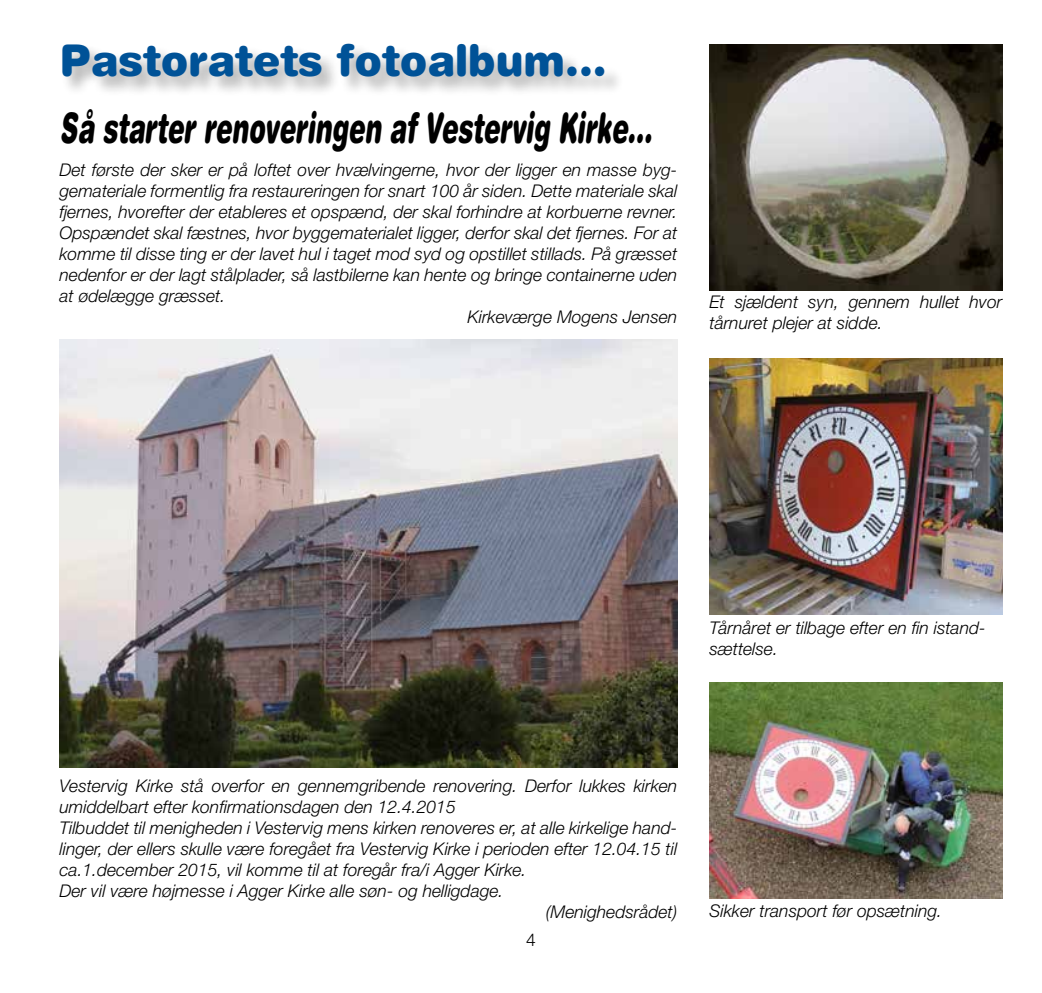
<style>
.page{position:relative;width:1042px;height:993px;background:#fff}
.page>*{position:absolute;margin:0;border:0;box-sizing:border-box;transform-origin:0 0}
.t1{font:900 43.75px "Helvetica Rounded LT Std";color:#005297;scale:.95 1}
.t2{font:italic 900 42px "Helvetica Rounded LT Std";color:#000;scale:.59 1}
.t3{font:italic 300 17.5px/21px "Helvetica Neue LT Std";color:#000}
.t4{font:300 17.5px "Helvetica Neue LT Std";color:#000}
</style>
<div class="page">
<div style="left:62px;top:44px;width:563px;height:53px;background:#000;opacity:.3"></div>
<img style="left:60px;top:340px;width:617px;height:427px">
<img style="left:709px;top:358px;width:293px;height:256px">
<img style="left:709px;top:45px;width:293px;height:245px">
<img style="left:709px;top:682px;width:293px;height:216px">
<h1 class="t1" style="left:59px;top:32px;width:578px">Pastoratets fotoalbum...</h1>
<h2 class="t2" style="left:60px;top:101px;width:1005px">Så starter renoveringen af Vestervig Kirke...</h2>
<p class="t3" style="left:60px;top:159px;width:619px">Det første der sker er på loftet over hvælvingerne, hvor der ligger en masse byg-</p>
<p class="t3" style="left:60px;top:180px;width:619px">gemateriale formentlig fra restaureringen for snart 100 år siden. Dette materiale skal</p>
<p class="t3" style="left:60px;top:201px;width:619px">fjernes, hvorefter der etableres et opspænd, der skal forhindre at korbuerne revner.</p>
<p class="t3" style="left:60px;top:222px;width:619px">Opspændet skal fæstnes, hvor byggematerialet ligger, derfor skal det fjernes. For at</p>
<p class="t3" style="left:60px;top:243px;width:619px">komme til disse ting er der lavet hul i taget mod syd og opstillet stillads. På græsset</p>
<p class="t3" style="left:60px;top:264px;width:619px">nedenfor er der lagt stålplader, så lastbilerne kan hente og bringe containerne uden</p>
<p class="t3" style="left:60px;top:285px;width:167px">at ødelægge græsset.</p>
<p class="t3" style="left:467px;top:306px;width:211px">Kirkeværge Mogens Jensen</p>
<p class="t3" style="left:709px;top:291px;width:294px">Et sjældent syn, gennem hullet hvor tårnuret plejer at sidde.</p>
<p class="t3" style="left:709px;top:616px;width:278px">Tårnåret er tilbage efter en fin istand&shy;sættelse.</p>
<p class="t3" style="left:60px;top:775px;width:619px">Vestervig Kirke stå overfor en gennemgribende renovering. Derfor lukkes kirken</p>
<p class="t3" style="left:60px;top:796px;width:398px">umiddelbart efter konfirmationsdagen den 12.4.2015</p>
<p class="t3" style="left:60px;top:817px;width:619px">Tilbuddet til menigheden i Vestervig mens kirken renoveres er, at alle kirkelige hand-</p>
<p class="t3" style="left:60px;top:838px;width:619px">linger, der ellers skulle være foregået fra Vestervig Kirke i perioden efter 12.04.15 til</p>
<p class="t3" style="left:60px;top:859px;width:468px">ca.1.december 2015, vil komme til at foregår fra/i Agger Kirke.</p>
<p class="t3" style="left:60px;top:880px;width:445px">Der vil være højmesse i Agger Kirke alle søn- og helligdage.</p>
<p class="t3" style="left:546px;top:901px;width:133px">(Menighedsrådet)</p>
<p class="t4" style="left:526px;top:928px;width:11px">4</p>
<p class="t3" style="left:709px;top:900px;width:234px">Sikker transport før opsætning.</p>
</div>
